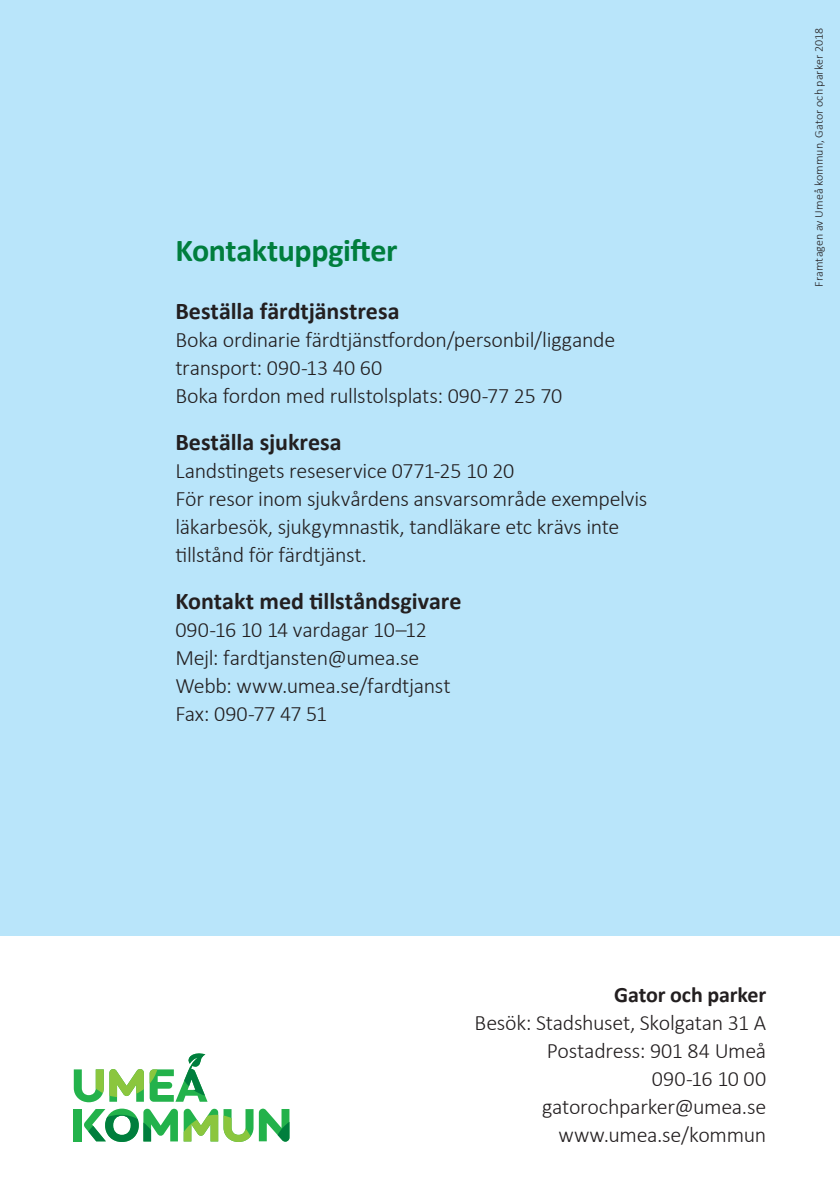
<style>
.page{position:relative;width:840px;height:1191px;background:#fff}
.page>*{position:absolute;margin:0;border:0;box-sizing:border-box;transform-origin:0 0}
.H2_Mellanrubrik_-_vi{font:700 32px "Calibri";letter-spacing:-.015em;color:#007e3d}
.H3_-_mellanrubrik_i{font:700 24px "Calibri";color:#231f20}
.bröd{font:300 22px/28px "Calibri";letter-spacing:-.015em;color:#231f20}
.bröd-2{font:700 22px "Calibri";letter-spacing:-.01em;color:#231f20}
.bröd-3{font:300 12px "Calibri";letter-spacing:.005em;color:#231f20}
</style>
<div class="page">
<div style="left:0;top:0;width:839px;height:935px;background:#b9e5fa"></div>
<div style="left:74px;top:1109px;width:8px;height:32px;background:#23b24b"></div>
<svg style="left:259px;top:1108px;width:30px;height:33px"></svg>
<svg style="left:84px;top:1108px;width:169px;height:34px"></svg>
<svg style="left:74px;top:1053px;width:133px;height:49px"></svg>
<p class="H2_Mellanrubrik_-_vi" style="left:175px;top:229px;width:223px">Kontaktuppgifter</p>
<p class="H3_-_mellanrubrik_i" style="left:175px;top:296px;width:225px">Beställa färdtjänstresa</p>
<p class="bröd" style="left:175px;top:325px;width:441px">Boka ordinarie färdtjänstfordon/personbil/liggande transport: 090-13 40 60<br>Boka fordon med rullstolsplats: 090-77 25 70</p>
<p class="H3_-_mellanrubrik_i" style="left:175px;top:427px;width:168px">Beställa sjukresa</p>
<p class="bröd" style="left:175px;top:456px;width:340px">Landstingets reseservice 0771-25 10 20</p>
<p class="bröd" style="left:175px;top:484px;width:473px">För resor inom sjukvårdens ansvarsområde exempelvis läkarbesök, sjukgymnastik, tandläkare etc krävs inte tillstånd för färdtjänst.</p>
<p class="H3_-_mellanrubrik_i" style="left:175px;top:586px;width:287px">Kontakt med tillståndsgivare</p>
<p class="bröd" style="left:175px;top:615px;width:253px">090-16 10 14 vardagar 10–12</p>
<p class="bröd" style="left:175px;top:643px;width:245px">Mejl: fardtjansten@umea.se</p>
<p class="bröd" style="left:175px;top:671px;width:276px">Webb: www.umea.se/fardtjanst</p>
<p class="bröd" style="left:175px;top:699px;width:153px">Fax: 090-77 47 51</p>
<p class="bröd-3" style="left:811px;top:287px;width:260px;rotate:-90deg">Framtagen av Umeå kommun, Gator och parker 2018</p>
<p class="bröd-2" style="left:614px;top:980px;width:153px">Gator och parker</p>
<p class="bröd" style="left:474px;top:1007px;width:293px">Besök: Stadshuset, Skolgatan 31 A</p>
<p class="bröd" style="left:546px;top:1035px;width:221px">Postadress: 901 84 Umeå</p>
<p class="bröd" style="left:651px;top:1063px;width:116px">090-16 10 00</p>
<p class="bröd" style="left:541px;top:1091px;width:225px">gatorochparker@umea.se</p>
<p class="bröd" style="left:558px;top:1119px;width:209px">www.umea.se/kommun</p>
</div>
